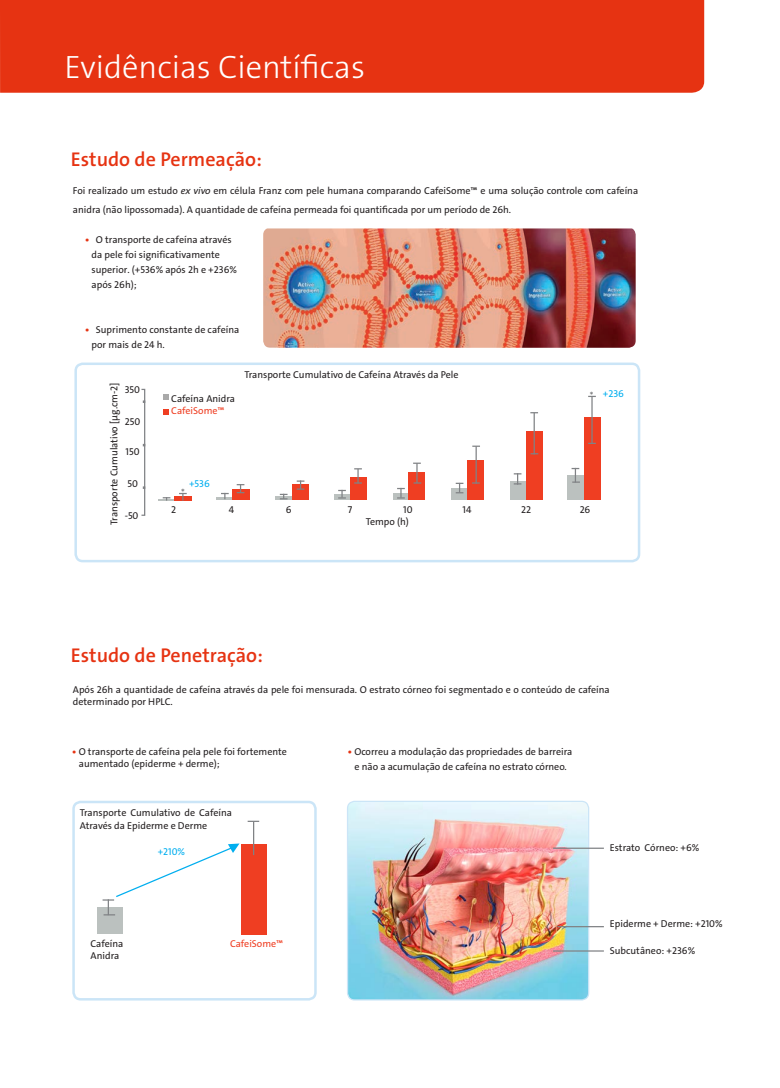
<style>
.page{position:relative;width:780px;height:1088px;background:#fff}
.page>*{position:absolute;margin:0;border:0;box-sizing:border-box;transform-origin:0 0}
.t1{font:32.5px "The Sans LP3 Lig";color:#fff}
.texto_c_tabulacao{font:20px "The Sans LP6 Se Bld";color:#e63312}
.texto_c_tabulacao-2{font:10px/15px "The Sans LP5 Plain";color:#231f20}
.texto_c_tabulacao-3{font:10px "The Sans LP5 Plain";color:#ef3e22}
.texto_c_tabulacao-4{font:10px "The Sans LP5 Plain";color:#00aeef}
.texto_c_tabulacao-5{font:10px "The Sans LP5 Plain";color:#6c6d70}
.s1{font-family:"The Sans LP5 Plain IT"}
.s2{font-family:"The Sans LP7 Bld";color:#e63312}
</style>
<div class="page">
<div style="left:0;top:0;width:704px;height:93px;background:#e63312"></div>
<div style="left:74px;top:362px;width:566px;height:200px;border:2px solid #cbe5f7;border-radius:7px"></div>
<div style="left:72px;top:801px;width:245px;height:199px;border:2px solid #cbe5f7;border-radius:7px"></div>
<svg style="left:275px;top:496px;width:17px;height:4px"></svg>
<svg style="left:334px;top:494px;width:16px;height:6px"></svg>
<svg style="left:393px;top:493px;width:15px;height:7px"></svg>
<div style="left:451px;top:489px;width:17px;height:11px;background:#bbc1bf"></div>
<div style="left:510px;top:481px;width:17px;height:18px;background:#bbc1bf"></div>
<div style="left:568px;top:475px;width:17px;height:25px;background:#bbc1bf"></div>
<div style="left:174px;top:496px;width:17px;height:5px;background:#ef3e22"></div>
<div style="left:232px;top:489px;width:17px;height:11px;background:#ef3e22"></div>
<div style="left:292px;top:485px;width:16px;height:15px;background:#ef3e22"></div>
<div style="left:350px;top:478px;width:16px;height:22px;background:#ef3e22"></div>
<div style="left:408px;top:472px;width:17px;height:28px;background:#ef3e22"></div>
<div style="left:467px;top:460px;width:17px;height:40px;background:#ef3e22"></div>
<div style="left:526px;top:432px;width:17px;height:68px;background:#ef3e22"></div>
<div style="left:584px;top:417px;width:17px;height:83px;background:#ef3e22"></div>
<hr style="left:475px;top:446px;width:2px;height:38px;background:#808285">
<hr style="left:533px;top:413px;width:2px;height:41px;background:#808285">
<hr style="left:591px;top:396px;width:1px;height:48px;background:#808285">
<svg style="left:158px;top:493px;width:29px;height:8px"></svg>
<svg style="left:297px;top:480px;width:7px;height:10px"></svg>
<svg style="left:354px;top:468px;width:8px;height:16px"></svg>
<svg style="left:472px;top:482px;width:8px;height:2px"></svg>
<svg style="left:413px;top:463px;width:8px;height:21px"></svg>
<svg style="left:217px;top:484px;width:27px;height:15px"></svg>
<svg style="left:280px;top:494px;width:7px;height:5px"></svg>
<svg style="left:338px;top:490px;width:8px;height:8px"></svg>
<svg style="left:397px;top:488px;width:8px;height:10px"></svg>
<svg style="left:455px;top:483px;width:8px;height:10px"></svg>
<svg style="left:513px;top:473px;width:8px;height:12px"></svg>
<svg style="left:571px;top:468px;width:9px;height:15px"></svg>
<div style="left:141px;top:389px;width:4px;height:127px;border:1px solid #808285"></div>
<svg style="left:163px;top:394px;width:5px;height:6px"></svg>
<svg style="left:163px;top:409px;width:5px;height:5px"></svg>
<div style="left:97px;top:907px;width:26px;height:27px;background:#bbc1bf"></div>
<div style="left:242px;top:844px;width:25px;height:90px;background:#ef3e22"></div>
<hr style="left:253px;top:821px;width:1px;height:34px;background:#808285">
<svg style="left:103px;top:843px;width:136px;height:72px"></svg>
<img style="left:348px;top:801px;width:240px;height:199px">
<div style="left:347px;top:801px;width:242px;height:199px;border:1px solid #cbe5f7;border-radius:7px"></div>
<img style="left:263px;top:228px;width:372px;height:120px">
<hr style="left:553px;top:847px;width:51px;height:2px;background:#808285">
<hr style="left:557px;top:926px;width:47px;height:1px;background:#808285">
<hr style="left:553px;top:950px;width:51px;height:1px;background:#808285">
<p class="t1" style="left:64px;top:46px;width:302px">Evidências Científicas</p>
<p class="texto_c_tabulacao" style="left:71px;top:147px;width:192px">Estudo de Permeação:</p>
<p class="texto_c_tabulacao-2" style="left:73px;top:182px;width:567px;line-height:18.8px">Foi realizado um estudo <span class="s1">ex vivo</span> em célula Franz com pele humana comparando CafeiSome™ e uma solução controle com cafeína anidra (não lipossomada). A quantidade de cafeína permeada foi quantificada por um período de 26h.</p>
<p class="texto_c_tabulacao-2" style="left:92px;top:232px;width:147px;text-indent:-7px"><span class="s2">•</span> O transporte de cafeína através da pele foi significativamente superior. (+536% após 2h e +236% após 26h);</p>
<p class="texto_c_tabulacao-2" style="left:92px;top:322px;width:149px;text-indent:-7px"><span class="s2">•</span> Suprimento constante de cafeína por mais de 24 h.</p>
<p class="texto_c_tabulacao-2" style="left:107px;top:525px;width:144px;rotate:-90deg">Transporte Cumulativo [µg.cm-2]</p>
<p class="texto_c_tabulacao-2" style="left:244px;top:367px;width:216px">Transporte Cumulativo de Cafeína Através da Pele</p>
<p class="texto_c_tabulacao-2" style="left:125px;top:382px;width:17px">350</p>
<p class="texto_c_tabulacao-2" style="left:171px;top:391px;width:65px">Cafeína Anidra</p>
<p class="texto_c_tabulacao-3" style="left:171px;top:404px;width:55px">CafeiSome™</p>
<p class="texto_c_tabulacao-2" style="left:125px;top:414px;width:17px">250</p>
<p class="texto_c_tabulacao-2" style="left:126px;top:444px;width:15px">150</p>
<p class="texto_c_tabulacao-4" style="left:189px;top:477px;width:22px">+536</p>
<p class="texto_c_tabulacao-2" style="left:127px;top:476px;width:12px">50</p>
<p class="texto_c_tabulacao-5" style="left:181px;top:486px;width:5px">*</p>
<p class="texto_c_tabulacao-2" style="left:171px;top:502px;width:7px">2</p>
<p class="texto_c_tabulacao-2" style="left:229px;top:502px;width:7px">4</p>
<p class="texto_c_tabulacao-2" style="left:286px;top:502px;width:7px">6</p>
<p class="texto_c_tabulacao-2" style="left:348px;top:502px;width:6px">7</p>
<p class="texto_c_tabulacao-2" style="left:403px;top:502px;width:11px">10</p>
<p class="texto_c_tabulacao-2" style="left:462px;top:502px;width:10px">14</p>
<p class="texto_c_tabulacao-2" style="left:125px;top:508px;width:15px">-50</p>
<p class="texto_c_tabulacao-2" style="left:366px;top:514px;width:45px">Tempo (h)</p>
<p class="texto_c_tabulacao" style="left:71px;top:642px;width:193px">Estudo de Penetração:</p>
<p class="texto_c_tabulacao-5" style="left:590px;top:389px;width:5px">*</p>
<p class="texto_c_tabulacao-4" style="left:602px;top:387px;width:23px">+236</p>
<p class="texto_c_tabulacao-2" style="left:521px;top:502px;width:12px">22</p>
<p class="texto_c_tabulacao-2" style="left:579px;top:502px;width:12px">26</p>
<p class="texto_c_tabulacao-2" style="left:73px;top:683px;width:538px;line-height:12.5px">Após 26h a quantidade de cafeína através da pele foi mensurada. O estrato córneo foi segmentado e o conteúdo de cafeína determinado por HPLC.</p>
<p class="texto_c_tabulacao-2" style="left:79px;top:745px;width:209px;line-height:12.5px;text-indent:-7px"><span class="s2">•</span> O transporte de cafeína pela pele foi fortemente aumentado (epiderme + derme);</p>
<p class="texto_c_tabulacao-2" style="left:80px;top:807px;width:154px;line-height:12.5px">Transporte Cumulativo de Cafeína<br>Através da Epiderme e Derme</p>
<p class="texto_c_tabulacao-4" style="left:158px;top:845px;width:29px">+210%</p>
<p class="texto_c_tabulacao-2" style="left:91px;top:936px;width:34px">Cafeína</p>
<p class="texto_c_tabulacao-3" style="left:230px;top:937px;width:55px">CafeiSome™</p>
<p class="texto_c_tabulacao-2" style="left:91px;top:948px;width:30px">Anidra</p>
<p class="texto_c_tabulacao-2" style="left:348px;top:744px;width:226px;text-align:center"><span class="s2">•</span> Ocorreu a modulação das propriedades de barreira e não a acumulação de cafeína no estrato córneo.</p>
<p class="texto_c_tabulacao-2" style="left:609px;top:840px;width:91px">Estrato Córneo: +6%</p>
<p class="texto_c_tabulacao-2" style="left:609px;top:916px;width:114px">Epiderme + Derme: +210%</p>
<p class="texto_c_tabulacao-2" style="left:609px;top:943px;width:87px">Subcutâneo: +236%</p>
</div>
